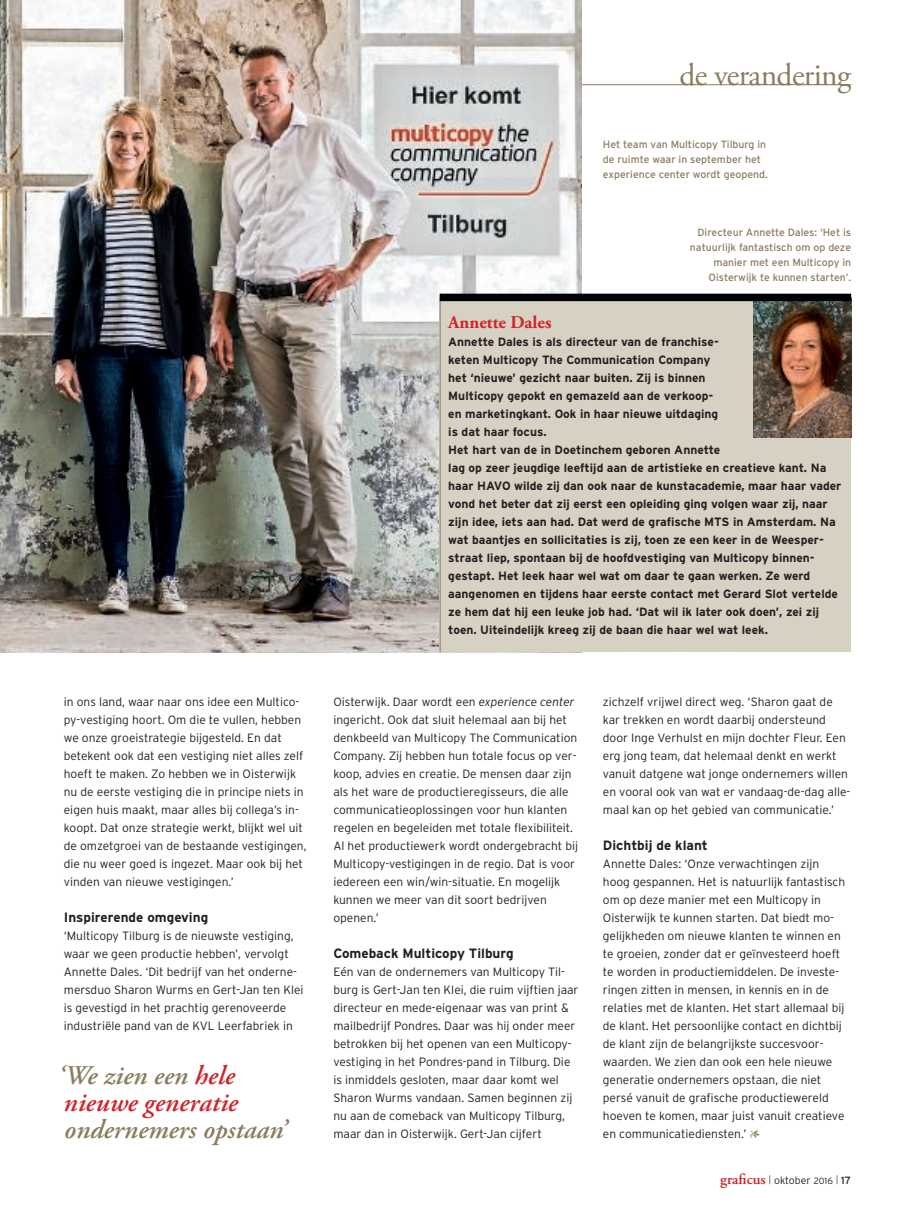
<style>
.page{position:relative;width:915px;height:1212px;background:#fff}
.page>*{position:absolute;margin:0;border:0;box-sizing:border-box;transform-origin:0 0}
.t1{font:31.5px "Adobe Garamond Pro";letter-spacing:-.02em;color:#8a7d5e}
.t2{font:italic 600 27px/27px "Adobe Garamond Pro";color:#d1232a}
.t3{font:italic 600 27px "Adobe Garamond Pro";color:#8a7d5e}
.t4{font:700 18px "Adobe Garamond Pro";color:#d1232a}
.t5{font:600 15px "Adobe Garamond Pro";color:#d1232a}
.t6{font:700 13.5px "Interstate";color:#231f20}
.t7{font:300 12px/18px "Interstate";color:#231f20}
.t8{font:700 12px/18px "Interstate";color:#231f20}
.t9{font:10.5px/15px "Interstate";color:#8a7d5e}
.s1{color:#8a7d5e}
.s2{font-style:italic}
.s3{font-family:"Adobe Garamond Pro";font-weight:400;color:#8a7d5e}
.s4{font-weight:400;font-size:9px;color:#231f20}
.s5{font-family:"Interstate";font-weight:300;font-size:10.5px;color:#231f20}
.s6{font-family:"Interstate";font-weight:300;font-size:9px;color:#231f20}
.s7{font-family:"Interstate";font-weight:400;font-size:10.5px;color:#231f20}
</style>
<div class="page">
<hr style="left:64px;top:84px;width:786px;height:1px;background:#8a7d5e">
<img style="left:0;top:0;width:581px;height:652px">
<div style="left:439px;top:298px;width:411px;height:354px;background:#d7d1c3"></div>
<img style="left:753px;top:301px;width:97px;height:137px">
<hr style="left:439px;top:294px;width:1px;height:358px;background:#8a7d5e">
<div style="left:439px;top:294px;width:411px;height:7px;background:#010208"></div>
<p class="t7" style="left:64px;top:693px;width:244px">in ons land, waar naar ons idee een Multico&shy;py-vestiging hoort. Om die te vullen, hebben we onze groeistrategie bijgesteld. En dat betekent ook dat een vestiging niet alles zelf hoeft te maken. Zo hebben we in Oisterwijk nu de eerste vestiging die in principe niets in eigen huis maakt, maar alles bij collega’s in&shy;koopt. Dat onze strategie werkt, blijkt wel uit de omzetgroei van de bestaande vestigingen, die nu weer goed is ingezet. Maar ook bij het vinden van nieuwe vestigingen.’</p>
<p class="t6" style="left:64px;top:910px;width:146px">Inspirerende omgeving</p>
<p class="t7" style="left:64px;top:927px;width:241px">‘Multicopy Tilburg is de nieuwste vestiging, waar we geen productie hebben’, vervolgt Annette Dales. ‘Dit bedrijf van het onderne&shy;mersduo Sharon Wurms en Gert-Jan ten Klei is gevestigd in het prachtig gerenoveerde industriële pand van de KVL Leerfabriek in</p>
<h2 class="t2" style="left:57px;top:1063px;width:182px"><span class="s1">‘We zien een</span> hele nieuwe generatie</h2>
<h2 class="t3" style="left:64px;top:1114px;width:224px">ondernemers opstaan’</h2>
<h1 class="t1" style="left:679px;top:56px;width:173px">de verandering</h1>
<p class="t9" style="left:602px;top:137px;width:166px">Het team van Multicopy Tilburg in de ruimte waar in september het experience center wordt geopend.</p>
<p class="t9" style="left:689px;top:225px;width:163px;text-align:right">Directeur Annette Dales: ‘Het is natuurlijk fantastisch om op deze manier met een Multicopy in<br>Oisterwijk te kunnen starten’.</p>
<h3 class="t4" style="left:448px;top:312px;width:105px">Annette Dales</h3>
<p class="t8" style="left:448px;top:333px;width:394px">Annette Dales is als directeur van de franchise-<br>keten Multicopy The Communication Company<br>het ‘nieuwe’ gezicht naar buiten. Zij is binnen<br>Multicopy gepokt en gemazeld aan de verkoop-<br>en marketingkant. Ook in haar nieuwe uitdaging<br>is dat haar focus.<br>Het hart van de in Doetinchem geboren Annette<br>lag op zeer jeugdige leeftijd aan de artistieke en creatieve kant. Na haar HAVO wilde zij dan ook naar de kunstacademie, maar haar vader vond het beter dat zij eerst een opleiding ging volgen waar zij, naar zijn idee, iets aan had. Dat werd de grafische MTS in Amsterdam. Na wat baantjes en sollicitaties is zij, toen ze een keer in de Weesper&shy;straat liep, spontaan bij de hoofdvestiging van Multicopy binnen&shy;gestapt. Het leek haar wel wat om daar te gaan werken. Ze werd aangenomen en tijdens haar eerste contact met Gerard Slot vertelde ze hem dat hij een leuke job had. ‘Dat wil ik later ook doen’, zei zij toen. Uiteindelijk kreeg zij de baan die haar wel wat leek.</p>
<p class="t7" style="left:333px;top:693px;width:246px">Oisterwijk. Daar wordt een <span class="s2">experience center </span>ingericht. Ook dat sluit helemaal aan bij het denkbeeld van Multicopy The Communication Company. Zij hebben hun totale focus op ver&shy;koop, advies en creatie. De mensen daar zijn als het ware de productieregisseurs, die alle communicatieoplossingen voor hun klanten regelen en begeleiden met totale flexibiliteit.<br>Al het productiewerk wordt ondergebracht bij Multicopy-vestigingen in de regio. Dat is voor iedereen een win/win-situatie. En mogelijk kunnen we meer van dit soort bedrijven openen.’</p>
<p class="t6" style="left:333px;top:946px;width:182px">Comeback Multicopy Tilburg</p>
<p class="t7" style="left:333px;top:963px;width:246px">Eén van de ondernemers van Multicopy Til&shy;burg is Gert-Jan ten Klei, die ruim vijftien jaar directeur en mede-eigenaar was van print &amp; mailbedrijf Pondres. Daar was hij onder meer betrokken bij het openen van een Multicopy&shy;vestiging in het Pondres-pand in Tilburg. Die is inmiddels gesloten, maar daar komt wel Sharon Wurms vandaan. Samen beginnen zij nu aan de comeback van Multicopy Tilburg, maar dan in Oisterwijk. Gert-Jan cijfert</p>
<p class="t7" style="left:602px;top:693px;width:249px">zichzelf vrijwel direct weg. ‘Sharon gaat de kar trekken en wordt daarbij ondersteund door Inge Verhulst en mijn dochter Fleur. Een erg jong team, dat helemaal denkt en werkt vanuit datgene wat jonge ondernemers willen en vooral ook van wat er vandaag-de-dag alle&shy;maal kan op het gebied van communicatie.’</p>
<p class="t6" style="left:602px;top:838px;width:106px">Dichtbij de klant</p>
<p class="t7" style="left:602px;top:855px;width:244px">Annette Dales: ‘Onze verwachtingen zijn hoog gespannen. Het is natuurlijk fantastisch om op deze manier met een Multicopy in Oisterwijk te kunnen starten. Dat biedt mo&shy;gelijkheden om nieuwe klanten te winnen en te groeien, zonder dat er geïnvesteerd hoeft te worden in productiemiddelen. De investe&shy;ringen zitten in mensen, in kennis en in de relaties met de klanten. Het start allemaal bij de klant. Het persoonlijke contact en dichtbij de klant zijn de belangrijkste succesvoor&shy;waarden. We zien dan ook een hele nieuwe generatie ondernemers opstaan, die niet persé vanuit de grafische productiewereld hoeven te komen, maar juist vanuit creatieve en communicatiediensten.’ <span class="s3">1</span></p>
<p class="t5" style="left:719px;top:1170px;width:132px">graficus <span class="s4">|</span> <span class="s5">oktober</span> <span class="s6">2016</span> <span class="s4">|</span> <span class="s7">17</span></p>
</div>
